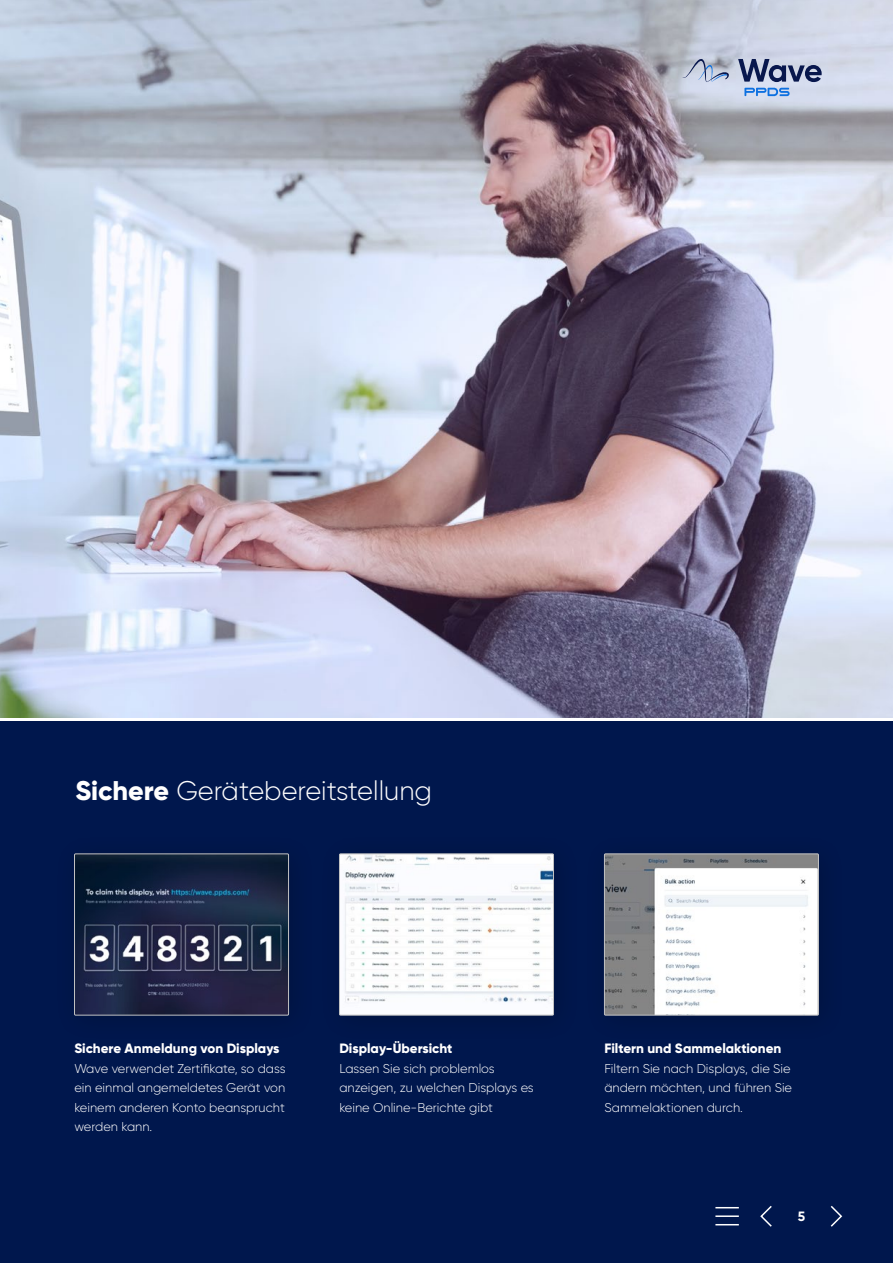
<style>
.page{position:relative;width:893px;height:1263px;background:#fff}
.page>*{position:absolute;margin:0;border:0;box-sizing:border-box;transform-origin:0 0}
.t1{font:300 27px "Gilroy";color:#fff}
.t2{font:800 13.5px "Gilroy";color:#fff}
.t3{font:700 13.5px "Gilroy";color:#fff}
.t4{font:300 12.75px/19.5px "Gilroy";color:#fff;text-align:justify}
.s1{font-weight:800}
</style>
<div class="page">
<img style="left:0;top:0;width:893px;height:717px">
<div style="left:0;top:722px;width:893px;height:541px;background:#00174d"></div>
<svg style="left:760px;top:1205px;width:12px;height:22px"></svg>
<svg style="left:830px;top:1205px;width:13px;height:22px"></svg>
<svg style="left:715px;top:1207px;width:24px;height:1px"></svg>
<hr style="left:715px;top:1215px;width:24px;height:2px;background:#fff">
<svg style="left:715px;top:1224px;width:24px;height:1px"></svg>
<img style="left:76px;top:856px;width:211px;height:157px">
<div style="left:74px;top:854px;width:215px;height:161px;border:1px solid #c3c3c3"></div>
<img style="left:341px;top:856px;width:211px;height:157px">
<div style="left:339px;top:854px;width:215px;height:161px;border:1px solid #c3c3c3"></div>
<img style="left:606px;top:856px;width:211px;height:157px">
<div style="left:604px;top:854px;width:215px;height:161px;border:1px solid #c3c3c3"></div>
<svg style="left:682px;top:59px;width:49px;height:23px"></svg>
<svg style="left:744px;top:88px;width:46px;height:8px"></svg>
<svg style="left:738px;top:59px;width:84px;height:23px;background:#7983a3"></svg>
<h1 class="t1" style="left:75px;top:774px;width:358px"><span class="s1">Sichere</span> Gerätebereitstellung</h1>
<p class="t2" style="left:74px;top:1040px;width:207px">Sichere Anmeldung von Displays</p>
<p class="t4" style="left:74px;top:1058px;width:213px">Wave verwendet Zertifikate, so dass ein einmal angemeldetes Gerät von keinem anderen Konto beansprucht werden kann.</p>
<p class="t2" style="left:339px;top:1040px;width:115px">Display-Übersicht</p>
<p class="t4" style="left:339px;top:1058px;width:196px;text-align:left">Lassen Sie sich problemlos anzeigen, zu welchen Displays es keine Online-Berichte gibt</p>
<p class="t2" style="left:604px;top:1040px;width:179px">Filtern und Sammelaktionen</p>
<p class="t4" style="left:604px;top:1058px;width:189px">Filtern Sie nach Displays, die Sie ändern möchten, und führen Sie Sammelaktionen durch.</p>
<p class="t3" style="left:798px;top:1208px;width:9px">5</p>
</div>
